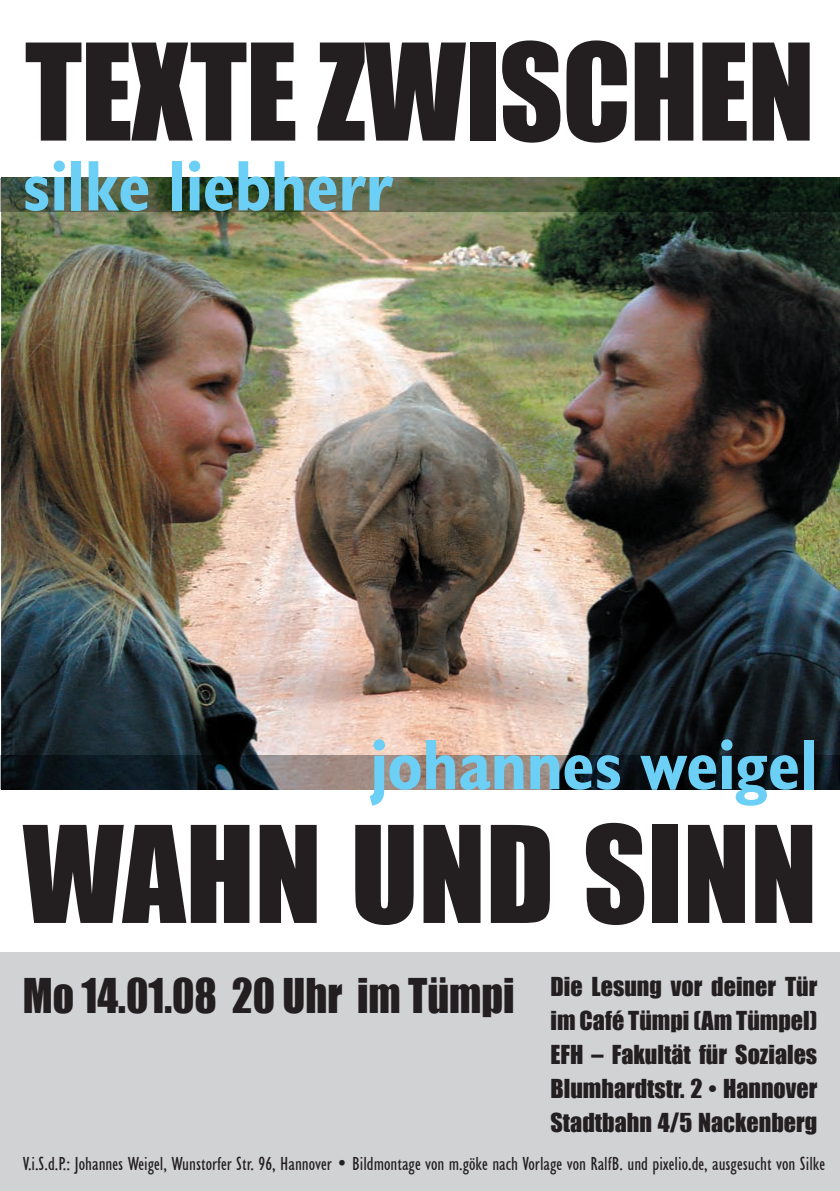
<style>
.page{position:relative;width:840px;height:1191px;background:#fff}
.page>*{position:absolute;margin:0;border:0;box-sizing:border-box;transform-origin:0 0}
.t1{font:124px "Impact";letter-spacing:-.01em;color:#231f20}
.t2{font:700 condensed 72px "Humanist 521 BT";color:#6bcff6}
.t3{font:44px "Impact";color:#231f20;scale:.95 1}
.t4{font:24px/34px "Impact";color:#231f20;text-align:justify}
.t5{font:condensed 19px "Humanist 521 BT";color:#231f20}
</style>
<div class="page">
<div style="left:0;top:952px;width:839px;height:239px;background:#d1d2d4"></div>
<img style="left:1px;top:177px;width:838px;height:578px">
<hr style="left:0;top:178px;width:1px;height:33px;background:#a8a9ad">
<img style="left:1px;top:178px;width:838px;height:33px">
<hr style="left:0;top:755px;width:1px;height:34px;background:#a8a9ad">
<img style="left:1px;top:755px;width:838px;height:34px">
<h1 class="t1" style="left:25px;top:15px;width:791px">TEXTE ZWISCHEN</h1>
<h2 class="t2" style="left:23px;top:141px;width:371px">silke liebherr</h2>
<h2 class="t2" style="left:370px;top:720px;width:448px">johannes weigel</h2>
<h1 class="t1" style="left:23px;top:798px;width:795px">WAHN UND SINN</h1>
<h3 class="t3" style="left:23px;top:968px;width:519px">Mo 14.01.08 20 Uhr im Tümpi</h3>
<p class="t4" style="left:550px;top:969px;width:268px">Die Lesung vor deiner Tür im Café Tümpi (Am Tümpel)<br>EFH – Fakultät für Soziales Blumhardtstr. 2 • Hannover Stadtbahn 4/5 Nackenberg</p>
<p class="t5" style="left:23px;top:1152px;width:803px">V.i.S.d.P.: Johannes Weigel, Wunstorfer Str. 96, Hannover • Bildmontage von m.göke nach Vorlage von RalfB. und pixelio.de, ausgesucht von Silke</p>
</div>
